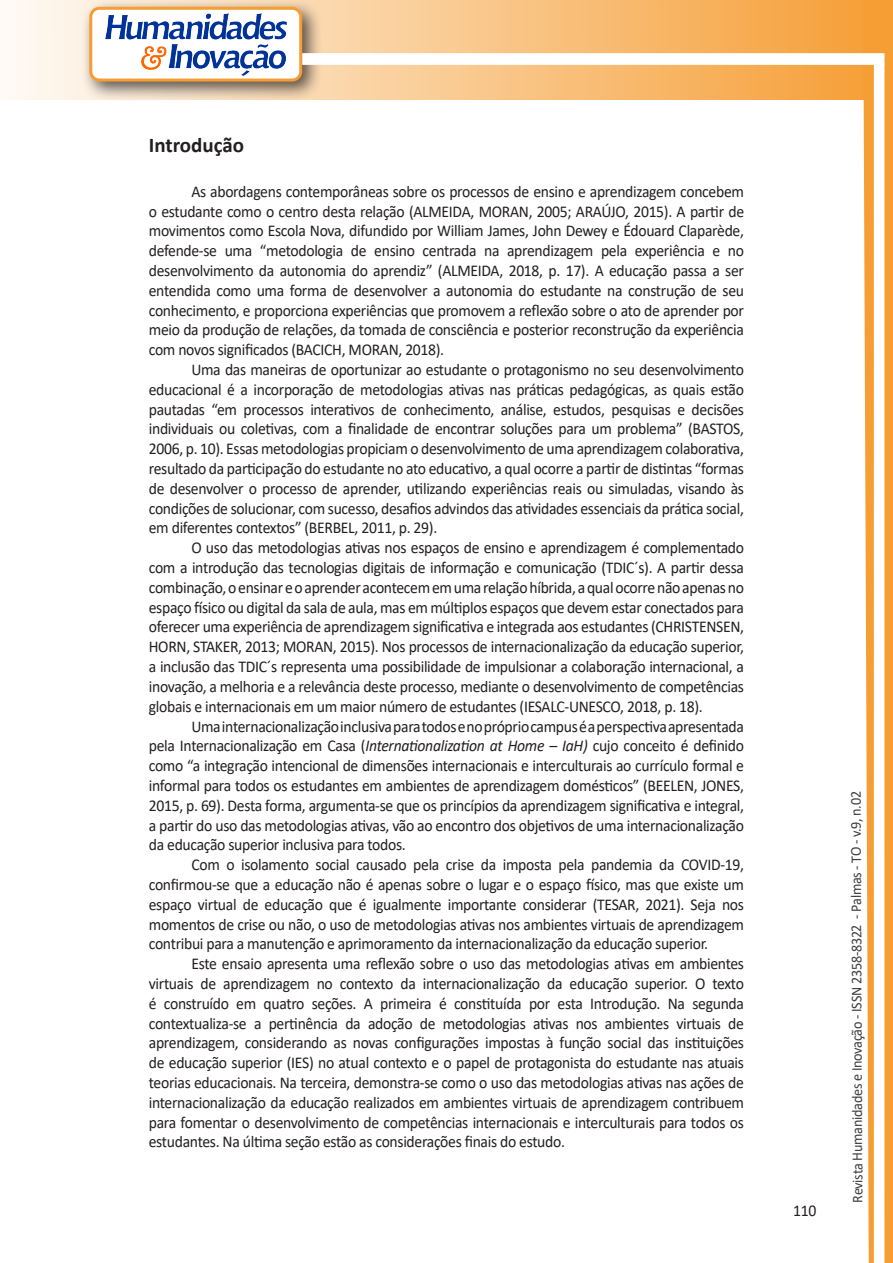
<style>
.page{position:relative;width:893px;height:1263px;background:#fff}
.page>*{position:absolute;margin:0;border:0;box-sizing:border-box;transform-origin:0 0}
.Titulo_2{font:700 21px "Calibri";color:#231f20}
.texto{font:16.5px/19.8px "Calibri";letter-spacing:-.02em;color:#231f20;text-align:justify;scale:.95 1}
.t1{font:15px "Calibri";letter-spacing:-.025em;color:#3e3e3f;scale:.95 1}
.s1{font-style:italic}
</style>
<div class="page">
<svg style="left:5px;top:0;width:858px;height:100px;background:#f9c484"></svg>
<div style="left:81px;top:0;width:241px;height:102px;background:#231f20;opacity:.75"></div>
<div style="left:91px;top:8px;width:210px;height:72px;background:#fff;border-radius:9px"></div>
<div style="left:89px;top:7px;width:213px;height:75px;border:3px solid #f69e34;border-radius:9px"></div>
<div style="left:302px;top:53px;width:582px;height:12px;background:#fff;border:2px solid #fff"></div>
<svg style="left:863px;top:0;width:30px;height:1263px"></svg>
<img style="left:105px;top:13px;width:181px;height:62px">
<p class="Titulo_2" style="left:149px;top:130px;width:97px">Introdução</p>
<p class="texto" style="left:149px;top:181px;width:628px;text-indent:43px">As abordagens contemporâneas sobre os processos de ensino e aprendizagem concebem o estudante como o centro desta relação (ALMEIDA, MORAN, 2005; ARAÚJO, 2015). A partir de movimentos como Escola Nova, difundido por William James, John Dewey e Édouard Claparède, defende-se uma “metodologia de ensino centrada na aprendizagem pela experiência e no desenvolvimento da autonomia do aprendiz” (ALMEIDA, 2018, p. 17). A educação passa a ser entendida como uma forma de desenvolver a autonomia do estudante na construção de seu conhecimento, e proporciona experiências que promovem a reflexão sobre o ato de aprender por meio da produção de relações, da tomada de consciência e posterior reconstrução da experiência com novos significados (BACICH, MORAN, 2018).</p>
<p class="texto" style="left:149px;top:359px;width:628px;text-indent:43px">Uma das maneiras de oportunizar ao estudante o protagonismo no seu desenvolvimento educacional é a incorporação de metodologias ativas nas práticas pedagógicas, as quais estão pautadas “em processos interativos de conhecimento, análise, estudos, pesquisas e decisões individuais ou coletivas, com a finalidade de encontrar soluções para um problema” (BASTOS, 2006, p. 10). Essas metodologias propiciam o desenvolvimento de uma aprendizagem colaborativa, resultado da participação do estudante no ato educativo, a qual ocorre a partir de distintas “formas de desenvolver o processo de aprender, utilizando experiências reais ou simuladas, visando às condições de solucionar, com sucesso, desafios advindos das atividades essenciais da prática social, em diferentes contextos” (BERBEL, 2011, p. 29).</p>
<p class="texto" style="left:149px;top:537px;width:628px;text-indent:43px">O uso das metodologias ativas nos espaços de ensino e aprendizagem é complementado com a introdução das tecnologias digitais de informação e comunicação (TDIC´s). A partir dessa combinação, o ensinar e o aprender acontecem em uma relação híbrida, a qual ocorre não apenas no espaço físico ou digital da sala de aula, mas em múltiplos espaços que devem estar conectados para oferecer uma experiência de aprendizagem significativa e integrada aos estudantes (CHRISTENSEN, HORN, STAKER, 2013; MORAN, 2015). Nos processos de internacionalização da educação superior, a inclusão das TDIC´s representa uma possibilidade de impulsionar a colaboração internacional, a inovação, a melhoria e a relevância deste processo, mediante o desenvolvimento de competências globais e internacionais em um maior número de estudantes (IESALC-UNESCO, 2018, p. 18).</p>
<p class="texto" style="left:149px;top:716px;width:628px;text-indent:43px">Uma internacionalização inclusiva para todos e no próprio campus é a perspectiva apresentada pela Internacionalização em Casa (<span class="s1">Internationalization at Home – IaH)</span> cujo conceito é definido como “a integração intencional de dimensões internacionais e interculturais ao currículo formal e informal para todos os estudantes em ambientes de aprendizagem domésticos” (BEELEN, JONES, 2015, p. 69). Desta forma, argumenta-se que os princípios da aprendizagem significativa e integral, a partir do uso das metodologias ativas, vão ao encontro dos objetivos de uma internacionalização da educação superior inclusiva para todos.</p>
<p class="texto" style="left:149px;top:854px;width:628px;text-indent:43px">Com o isolamento social causado pela crise da imposta pela pandemia da COVID-19, confirmou-se que a educação não é apenas sobre o lugar e o espaço físico, mas que existe um espaço virtual de educação que é igualmente importante considerar (TESAR, 2021). Seja nos momentos de crise ou não, o uso de metodologias ativas nos ambientes virtuais de aprendizagem contribui para a manutenção e aprimoramento da internacionalização da educação superior.</p>
<p class="texto" style="left:149px;top:953px;width:628px;text-indent:43px">Este ensaio apresenta uma reflexão sobre o uso das metodologias ativas em ambientes virtuais de aprendizagem no contexto da internacionalização da educação superior. O texto é construído em quatro seções. A primeira é constituída por esta Introdução. Na segunda contextualiza-se a pertinência da adoção de metodologias ativas nos ambientes virtuais de aprendizagem, considerando as novas configurações impostas à função social das instituições de educação superior (IES) no atual contexto e o papel de protagonista do estudante nas atuais teorias educacionais. Na terceira, demonstra-se como o uso das metodologias ativas nas ações de internacionalização da educação realizados em ambientes virtuais de aprendizagem contribuem para fomentar o desenvolvimento de competências internacionais e interculturais para todos os estudantes. Na última seção estão as considerações finais do estudo.</p>
<p class="texto" style="left:793px;top:1200px;width:26px">110</p>
<p class="t1" style="left:846px;top:1203px;width:435px;rotate:-90deg">Revista Humanidades e Inovação - ISSN 2358-8322 - Palmas - TO - v.9, n.02</p>
</div>
